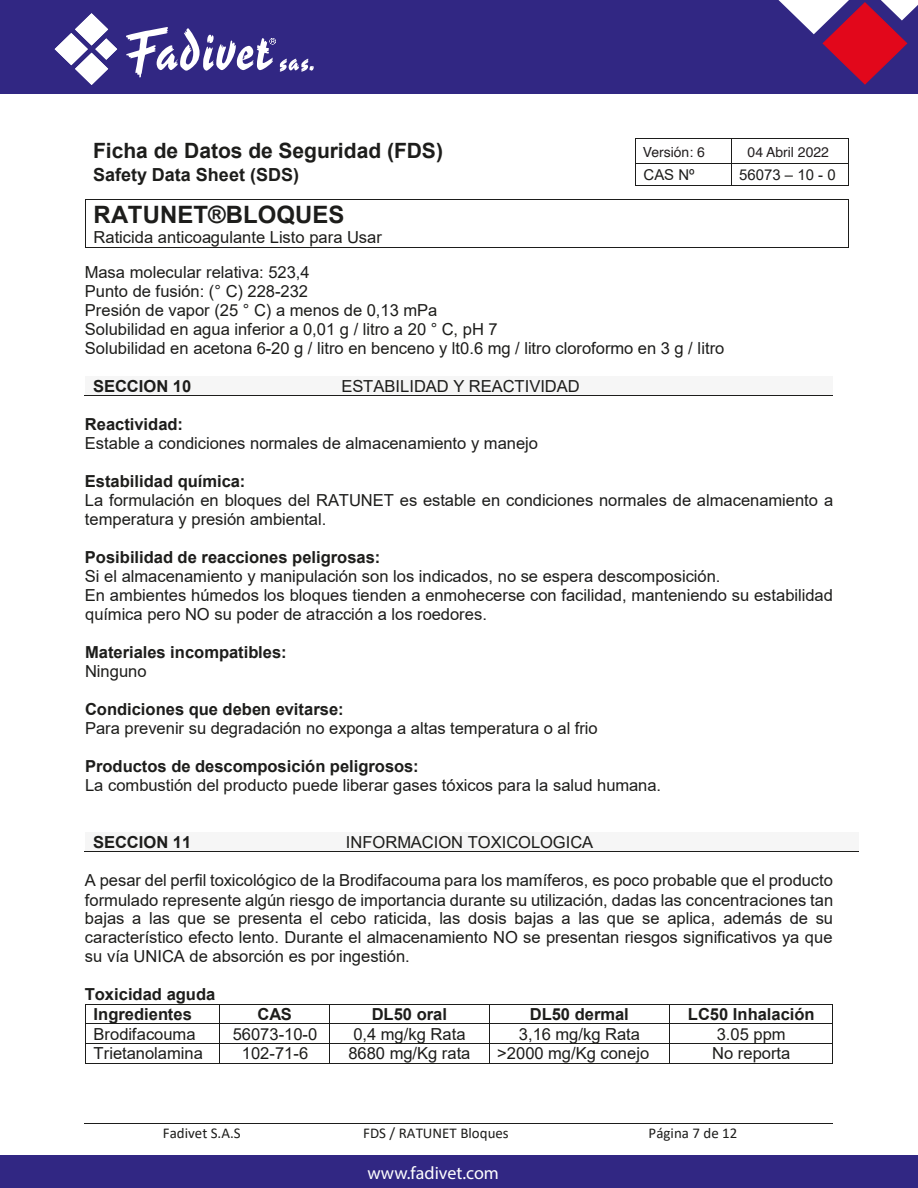
<style>
.page{position:relative;width:918px;height:1188px;background:#fff}
.page>*{position:absolute;margin:0;border:0;box-sizing:border-box;transform-origin:0 0}
.t1{font:700 24px "Arial";color:#1d1d1b}
.t2{font:700 21px "Arial";letter-spacing:-.005em;color:#1d1d1b}
.t3{font:700 18px "Arial";color:#1d1d1b}
.t4{font:18px "Myriad Pro";color:#fff}
.t5{font:16.5px/19px "Arial";color:#1d1d1b}
.t6{font:700 16.5px/19.6px "Arial";color:#1d1d1b}
.t7{font:15px "Calibri";color:#1d1d1b}
.t8{font:15px "Arial";color:#1d1d1b}
.t9{font:13.95px "Helvetica";color:#231f20}
</style>
<div class="page">
<hr style="left:636px;top:138px;width:95px;height:1px;background:#1d1d1b">
<hr style="left:731px;top:138px;width:117px;height:1px;background:#1d1d1b">
<hr style="left:636px;top:163px;width:95px;height:1px;background:#1d1d1b">
<hr style="left:731px;top:163px;width:117px;height:1px;background:#1d1d1b">
<svg style="left:635px;top:138px;width:1px;height:48px"></svg>
<hr style="left:636px;top:185px;width:95px;height:1px;background:#1d1d1b">
<svg style="left:731px;top:139px;width:1px;height:46px"></svg>
<hr style="left:731px;top:185px;width:117px;height:1px;background:#1d1d1b">
<svg style="left:848px;top:138px;width:1px;height:48px"></svg>
<hr style="left:86px;top:199px;width:762px;height:1px;background:#1d1d1b">
<hr style="left:85px;top:200px;width:1px;height:47px;background:#1d1d1b">
<hr style="left:86px;top:247px;width:762px;height:1px;background:#1d1d1b">
<hr style="left:848px;top:200px;width:1px;height:47px;background:#1d1d1b">
<hr style="left:85px;top:1123px;width:234px;height:1px;background:#1d1d1b">
<hr style="left:320px;top:1123px;width:233px;height:1px;background:#1d1d1b">
<hr style="left:554px;top:1123px;width:279px;height:1px;background:#1d1d1b">
<div style="left:85px;top:376px;width:248px;height:19px;background:#f6f6f6"></div>
<div style="left:333px;top:376px;width:500px;height:19px;background:#f6f6f6"></div>
<hr style="left:84px;top:395px;width:249px;height:1px;background:#1d1d1b">
<hr style="left:333px;top:395px;width:500px;height:1px;background:#1d1d1b">
<div style="left:85px;top:832px;width:253px;height:19px;background:#f6f6f6"></div>
<div style="left:338px;top:832px;width:521px;height:19px;background:#f6f6f6"></div>
<hr style="left:84px;top:851px;width:254px;height:1px;background:#1d1d1b">
<hr style="left:337px;top:851px;width:522px;height:1px;background:#1d1d1b">
<hr style="left:86px;top:1004px;width:133px;height:1px;background:#1d1d1b">
<hr style="left:220px;top:1004px;width:109px;height:1px;background:#1d1d1b">
<hr style="left:330px;top:1004px;width:159px;height:1px;background:#1d1d1b">
<hr style="left:489px;top:1004px;width:180px;height:1px;background:#1d1d1b">
<hr style="left:670px;top:1004px;width:162px;height:1px;background:#1d1d1b">
<hr style="left:86px;top:1024px;width:133px;height:1px;background:#1d1d1b">
<hr style="left:220px;top:1024px;width:109px;height:1px;background:#1d1d1b">
<hr style="left:330px;top:1024px;width:159px;height:1px;background:#1d1d1b">
<hr style="left:489px;top:1024px;width:180px;height:1px;background:#1d1d1b">
<hr style="left:670px;top:1024px;width:162px;height:1px;background:#1d1d1b">
<hr style="left:86px;top:1043px;width:133px;height:1px;background:#1d1d1b">
<hr style="left:220px;top:1043px;width:109px;height:1px;background:#1d1d1b">
<hr style="left:330px;top:1043px;width:159px;height:1px;background:#1d1d1b">
<hr style="left:489px;top:1043px;width:180px;height:1px;background:#1d1d1b">
<hr style="left:670px;top:1043px;width:162px;height:1px;background:#1d1d1b">
<svg style="left:85px;top:1004px;width:1px;height:60px"></svg>
<hr style="left:86px;top:1063px;width:133px;height:1px;background:#1d1d1b">
<svg style="left:219px;top:1004px;width:1px;height:60px"></svg>
<hr style="left:220px;top:1063px;width:109px;height:1px;background:#1d1d1b">
<svg style="left:329px;top:1004px;width:1px;height:60px"></svg>
<hr style="left:330px;top:1063px;width:159px;height:1px;background:#1d1d1b">
<svg style="left:489px;top:1005px;width:1px;height:58px"></svg>
<hr style="left:489px;top:1063px;width:180px;height:1px;background:#1d1d1b">
<svg style="left:669px;top:1004px;width:1px;height:60px"></svg>
<hr style="left:670px;top:1063px;width:162px;height:1px;background:#1d1d1b">
<svg style="left:832px;top:1004px;width:1px;height:60px"></svg>
<div style="left:0;top:0;width:918px;height:93px;background:#312783"></div>
<div style="left:0;top:1155px;width:918px;height:33px;background:#312783"></div>
<svg style="left:55px;top:13px;width:62px;height:72px"></svg>
<svg style="left:126px;top:27px;width:188px;height:50px"></svg>
<svg style="left:778px;top:0;width:140px;height:84px"></svg>
<p class="t2" style="left:93px;top:136px;width:351px">Ficha de Datos de Seguridad (FDS)</p>
<p class="t8" style="left:644px;top:141px;width:77px">Version: 05</p>
<p class="t8" style="left:739px;top:141px;width:96px">12 Junio 2019</p>
<p class="t3" style="left:93px;top:162px;width:208px">Safety Data Sheet (SDS)</p>
<p class="t8" style="left:644px;top:164px;width:53px">CAS Nº</p>
<p class="t8" style="left:739px;top:164px;width:98px">56073 – 10 - 0</p>
<h1 class="t1" style="left:94px;top:198px;width:252px">RATUNET®BLOQUES</h1>
<p class="t5" style="left:94px;top:228px;width:290px">Raticida anticoagulante Listo para Usar</p>
<p class="t9" style="left:643px;top:142px;width:63px">Versión: 6</p>
<p class="t9" style="left:748px;top:142px;width:83px">04 Abril 2022</p>
<p class="t5" style="left:85px;top:262px;width:641px">Masa molecular relativa: 523,4<br>Punto de fusión: (° C) 228-232<br>Presión de vapor (25 ° C) a menos de 0,13 mPa<br>Solubilidad en agua inferior a 0,01 g / litro a 20 ° C, pH 7<br>Solubilidad en acetona 6-20 g / litro en benceno y lt0.6 mg / litro cloroformo en 3 g / litro</p>
<p class="t6" style="left:93px;top:376px;width:100px">SECCION 10</p>
<p class="t5" style="left:341px;top:376px;width:240px">ESTABILIDAD Y REACTIVIDAD</p>
<p class="t6" style="left:85px;top:415px;width:100px">Reactividad:</p>
<p class="t5" style="left:85px;top:434px;width:455px">Estable a condiciones normales de almacenamiento y manejo</p>
<p class="t6" style="left:85px;top:472px;width:162px">Estabilidad química:</p>
<p class="t5" style="left:85px;top:491px;width:750px">La formulación en bloques del RATUNET es estable en condiciones normales de almacenamiento a temperatura y presión ambiental.</p>
<p class="t6" style="left:85px;top:548px;width:297px">Posibilidad de reacciones peligrosas:</p>
<p class="t5" style="left:85px;top:567px;width:749px">Si el almacenamiento y manipulación son los indicados, no se espera descomposición.<br>En ambientes húmedos los bloques tienden a enmohecerse con facilidad, manteniendo su estabilidad química pero NO su poder de atracción a los roedores.</p>
<p class="t6" style="left:85px;top:643px;width:203px">Materiales incompatibles:</p>
<p class="t5" style="left:85px;top:662px;width:63px">Ninguno</p>
<p class="t6" style="left:85px;top:699px;width:260px">Condiciones que deben evitarse:</p>
<p class="t5" style="left:85px;top:718px;width:514px">Para prevenir su degradación no exponga a altas temperatura o al frio</p>
<p class="t6" style="left:85px;top:756px;width:335px">Productos de descomposición peligrosos:</p>
<p class="t5" style="left:85px;top:775px;width:578px">La combustión del producto puede liberar gases tóxicos para la salud humana.</p>
<p class="t6" style="left:93px;top:832px;width:100px">SECCION 11</p>
<p class="t5" style="left:346px;top:832px;width:249px">INFORMACION TOXICOLOGICA</p>
<p class="t5" style="left:85px;top:871px;width:750px;text-align:justify">A pesar del perfil toxicológico de la Brodifacouma para los mamíferos, es poco probable que el producto formulado represente algún riesgo de importancia durante su utilización, dadas las concentraciones tan bajas a las que se presenta el cebo raticida, las dosis bajas a las que se aplica, además de su característico efecto lento. Durante el almacenamiento NO se presentan riesgos significativos ya que su vía UNICA de absorción es por ingestión.</p>
<p class="t6" style="left:94px;top:985px;width:123px;text-indent:-9px">Toxicidad aguda<br>Ingredientes</p>
<p class="t6" style="left:257px;top:1005px;width:36px">CAS</p>
<p class="t6" style="left:372px;top:1005px;width:77px">DL50 oral</p>
<p class="t6" style="left:530px;top:1005px;width:101px">DL50 dermal</p>
<p class="t6" style="left:688px;top:1005px;width:128px">LC50 Inhalación</p>
<p class="t5" style="left:94px;top:1024px;width:104px">Brodifacouma</p>
<p class="t5" style="left:233px;top:1024px;width:86px">56073-10-0</p>
<p class="t5" style="left:353px;top:1024px;width:114px">0,4 mg/kg Rata</p>
<p class="t5" style="left:519px;top:1024px;width:123px">3,16 mg/kg Rata</p>
<p class="t5" style="left:717px;top:1024px;width:70px">3.05 ppm</p>
<p class="t5" style="left:94px;top:1044px;width:111px">Trietanolamina</p>
<p class="t5" style="left:242px;top:1044px;width:68px">102-71-6</p>
<p class="t5" style="left:348px;top:1044px;width:124px">8680 mg/Kg rata</p>
<p class="t5" style="left:497px;top:1044px;width:154px">&gt;2000 mg/Kg conejo</p>
<p class="t5" style="left:712px;top:1044px;width:80px">No reporta</p>
<p class="t7" style="left:163px;top:1123px;width:79px">Fadivet S.A.S</p>
<p class="t7" style="left:363px;top:1123px;width:147px">FDS / RATUNET Bloques</p>
<p class="t7" style="left:649px;top:1123px;width:90px">Página 7 de 12</p>
<p class="t4" style="left:367px;top:1162px;width:133px">www.fadivet.com</p>
</div>
